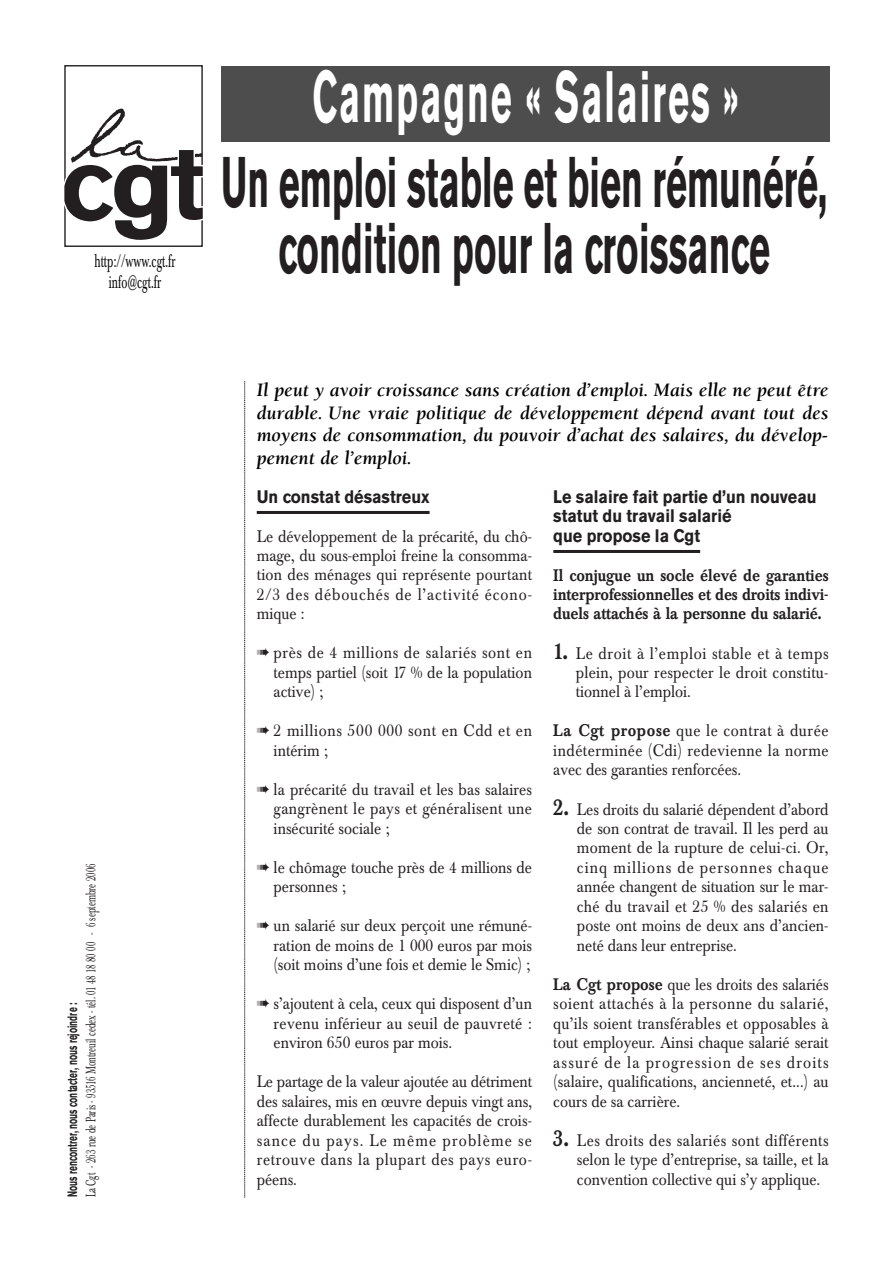
<style>
.page{position:relative;width:893px;height:1263px;background:#fff}
.page>*{position:absolute;margin:0;border:0;box-sizing:border-box;transform-origin:0 0}
.t1{font:700 72px "Akzidenz Grotesk BE";letter-spacing:.055em;color:#fff;scale:.5 1}
.t2{font:700 70.95px/66px "Akzidenz Grotesk BE";color:#231f20;text-align:center;scale:.51 1}
.t3{font:italic 700 19.5px/22.5px "Berkeley";color:#000;text-align:justify}
.t4{font:700 18px/19.5px "Akzidenz Grotesk BE";color:#231f20;scale:.9 1}
.t5{font:18px/21px "Baskerville BE";color:#000;text-align:center;scale:.61 1}
.t6{font:16.5px/19.5px "Baskerville BE";color:#231f20;text-align:justify;scale:.9 1}
.t7{font:500 16.5px/19.5px "Baskerville BE";letter-spacing:-.01em;color:#231f20;text-align:justify;scale:.9 1}
.t8{font:16.5px/19.5px "Baskerville BE";letter-spacing:.04em;color:#231f20;scale:.9 1}
.t9{font:13.5px/18px "Baskerville BE";color:#231f20;scale:.61 1}
.s1{font-family:"Akzidenz Grotesk BE";font-weight:700}
.s2{font-weight:500;font-size:22.5px}
.s3{font-weight:500}
</style>
<div class="page">
<svg style="left:244px;top:381px;width:1px;height:817px"></svg>
<hr style="left:257px;top:511px;width:172px;height:3px;background:#231f20">
<hr style="left:553px;top:550px;width:147px;height:3px;background:#231f20">
<svg style="left:64px;top:65px;width:139px;height:182px"></svg>
<div style="left:221px;top:66px;width:608px;height:76px;background:#4d4d4d"></div>
<p class="t5" style="left:94px;top:252px;width:134px">http://www.cgt.fr info@cgt.fr</p>
<p class="t9" style="left:65px;top:1197px;width:549px;rotate:-90deg"><span class="s1">Nous rencontrer, nous contacter, nous rejoindre :<br></span>La Cgt - 263 rue de Paris - 93516 Montreuil cedex - tél. 01 48 18 80 00 - 6 septembre 2006</p>
<p class="t1" style="left:312px;top:71px;width:853px">Campagne « Salaires »</p>
<p class="t2" style="left:221px;top:156px;width:1189px">Un emploi stable et bien rémunéré, condition pour la croissance</p>
<p class="t3" style="left:257px;top:381px;width:573px">Il peut y avoir croissance sans création d’emploi. Mais elle ne peut être durable. Une vraie politique de développement dépend avant tout des moyens de consommation, du pouvoir d’achat des salaires, du dévelop&shy;pement de l’emploi.</p>
<p class="t4" style="left:257px;top:488px;width:193px">Un constat désastreux</p>
<p class="t6" style="left:257px;top:528px;width:307px">Le développement de la précarité, du chô&shy;mage, du sous-emploi freine la consomma&shy;tion des ménages qui représente pourtant 2/3 des débouchés de l’activité écono&shy;mique :</p>
<p class="t6" style="left:273px;top:645px;width:288px;text-indent:-17px">➠ près de 4 millions de salariés sont en temps partiel (soit 17 % de la population active) ;</p>
<p class="t8" style="left:273px;top:723px;width:288px;text-indent:-17px">➠ 2 millions 500 000 sont en Cdd et en intérim ;</p>
<p class="t6" style="left:273px;top:781px;width:288px;text-indent:-17px">➠ la précarité du travail et les bas salaires gangrènent le pays et généralisent une insécurité sociale ;</p>
<p class="t6" style="left:273px;top:859px;width:288px;text-indent:-17px">➠ le chômage touche près de 4 millions de personnes ;</p>
<p class="t6" style="left:273px;top:918px;width:288px;text-indent:-17px">➠ un salarié sur deux perçoit une rémuné&shy;ration de moins de 1 000 euros par mois (soit moins d’une fois et demie le Smic) ;</p>
<p class="t6" style="left:273px;top:996px;width:288px;text-indent:-17px">➠ s’ajoutent à cela, ceux qui disposent d’un revenu inférieur au seuil de pauvreté : environ 650 euros par mois.</p>
<p class="t6" style="left:257px;top:1074px;width:307px">Le partage de la valeur ajoutée au détriment des salaires, mis en œuvre depuis vingt ans, affecte durablement les capacités de crois&shy;sance du pays. Le même problème se retrouve dans la plupart des pays euro&shy;péens.</p>
<p class="t4" style="left:553px;top:488px;width:294px">Le salaire fait partie d’un nouveau statut du travail salarié<br>que propose la Cgt</p>
<p class="t7" style="left:553px;top:567px;width:307px">Il conjugue un socle élevé de garanties interprofessionnelles et des droits indivi&shy;duels attachés à la personne du salarié.</p>
<p class="t6" style="left:576px;top:645px;width:282px;text-indent:-22px"><span class="s2">1.</span> Le droit à l’emploi stable et à temps plein, pour respecter le droit constitu&shy;tionnel à l’emploi.</p>
<p class="t6" style="left:553px;top:723px;width:307px"><span class="s3">La Cgt propose</span> que le contrat à durée indéterminée (Cdi) redevienne la norme avec des garanties renforcées.</p>
<p class="t6" style="left:577px;top:801px;width:281px;text-indent:-24px"><span class="s2">2.</span> Les droits du salarié dépendent d’abord de son contrat de travail. Il les perd au moment de la rupture de celui-ci. Or, cinq millions de personnes chaque année changent de situation sur le mar&shy;ché du travail et 25 % des salariés en poste ont moins de deux ans d’ancien&shy;neté dans leur entreprise.</p>
<p class="t6" style="left:553px;top:976px;width:307px"><span class="s3">La Cgt propose</span> que les droits des salariés soient attachés à la personne du salarié, qu’ils soient transférables et opposables à tout employeur. Ainsi chaque salarié serait assuré de la progression de ses droits (salaire, qualifications, ancienneté, et...) au cours de sa carrière.</p>
<p class="t6" style="left:577px;top:1132px;width:281px;text-indent:-24px"><span class="s2">3.</span> Les droits des salariés sont différents selon le type d’entreprise, sa taille, et la convention collective qui s’y applique.</p>
</div>
